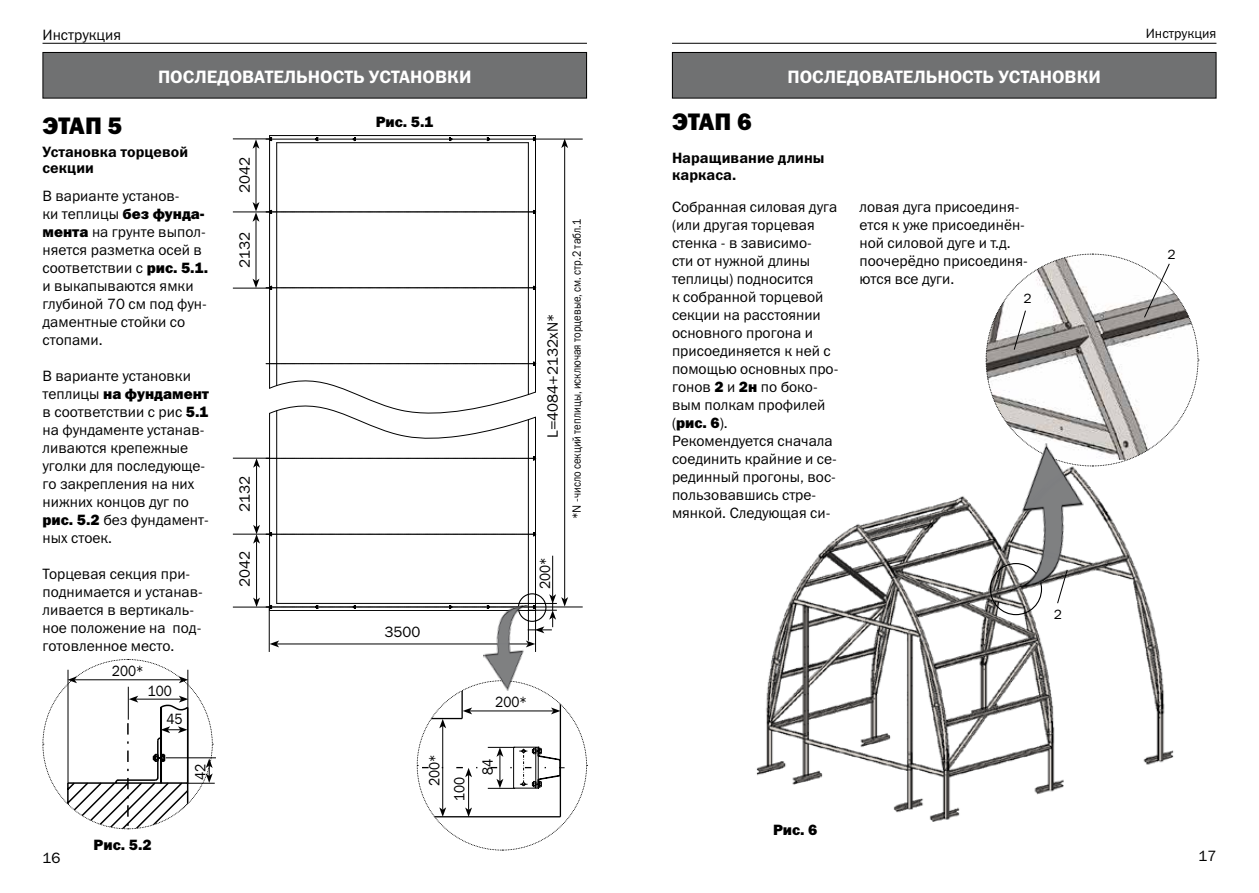
<style>
.page{position:relative;width:1259px;height:893px;background:#fff}
.page>*{position:absolute;margin:0;border:0;box-sizing:border-box;transform-origin:0 0}
.t1{font:24px "Franklin Gothic Heavy C";color:#000}
.t2{font:18px "Franklin Gothic Demi C";color:#fff}
.t3{font:15px/18px "Franklin Gothic Book C";color:#000}
.t4{font:15px/16.5px "Franklin Gothic Demi C";color:#000}
.t5{font:15px "Franklin Gothic Heavy C";color:#000}
.t6{font:15px "Franklin Gothic Book C";color:#000;scale:.9 1}
.t7{font:13.5px "Franklin Gothic Book C";color:#000}
.t8{font:12px "Franklin Gothic Book C";color:#000}
.s1{font-family:"Franklin Gothic Heavy C"}
.s2{font-family:"Franklin Gothic Book C"}
</style>
<div class="page">
<hr style="left:43px;top:43px;width:544px;height:1px;background:#000">
<hr style="left:672px;top:43px;width:544px;height:1px;background:#000">
<div style="left:43px;top:52px;width:543px;height:46px;background:#707172"></div>
<div style="left:43px;top:52px;width:544px;height:46px;border:1px solid #000"></div>
<div style="left:672px;top:52px;width:544px;height:46px;background:#707172"></div>
<div style="left:672px;top:52px;width:544px;height:46px;border:1px solid #000"></div>
<hr style="left:535px;top:136px;width:1px;height:256px;background:#000">
<hr style="left:528px;top:143px;width:1px;height:251px;background:#000">
<hr style="left:276px;top:143px;width:1px;height:243px;background:#000">
<hr style="left:266px;top:139px;width:269px;height:1px;background:#000">
<hr style="left:269px;top:135px;width:266px;height:1px;background:#000">
<hr style="left:277px;top:142px;width:251px;height:1px;background:#000">
<svg style="left:266px;top:533px;width:269px;height:3px"></svg>
<svg style="left:266px;top:362px;width:270px;height:78px"></svg>
<svg style="left:266px;top:286px;width:269px;height:4px"></svg>
<svg style="left:266px;top:210px;width:269px;height:4px"></svg>
<hr style="left:276px;top:411px;width:1px;height:192px;background:#000">
<hr style="left:269px;top:413px;width:1px;height:197px;background:#000">
<hr style="left:535px;top:417px;width:1px;height:193px;background:#000">
<hr style="left:528px;top:420px;width:1px;height:183px;background:#000">
<hr style="left:269px;top:136px;width:1px;height:252px;background:#000">
<svg style="left:266px;top:457px;width:269px;height:4px"></svg>
<svg style="left:315px;top:137px;width:4px;height:4px"></svg>
<hr style="left:269px;top:606px;width:1px;height:46px;background:#000">
<hr style="left:277px;top:644px;width:251px;height:1px;background:#000">
<svg style="left:270px;top:640px;width:9px;height:7px"></svg>
<hr style="left:552px;top:556px;width:1px;height:41px;background:#000">
<hr style="left:233px;top:139px;width:36px;height:1px;background:#000">
<hr style="left:233px;top:458px;width:36px;height:1px;background:#000">
<hr style="left:233px;top:212px;width:36px;height:1px;background:#000">
<hr style="left:233px;top:534px;width:36px;height:1px;background:#000">
<hr style="left:233px;top:288px;width:36px;height:1px;background:#000">
<hr style="left:233px;top:607px;width:36px;height:1px;background:#000">
<hr style="left:256px;top:146px;width:1px;height:58px;background:#000">
<svg style="left:252px;top:139px;width:7px;height:10px"></svg>
<hr style="left:256px;top:465px;width:1px;height:62px;background:#000">
<svg style="left:253px;top:458px;width:7px;height:10px"></svg>
<hr style="left:256px;top:219px;width:1px;height:62px;background:#000">
<svg style="left:252px;top:279px;width:7px;height:9px"></svg>
<svg style="left:252px;top:202px;width:7px;height:20px"></svg>
<hr style="left:256px;top:541px;width:1px;height:59px;background:#000">
<svg style="left:253px;top:598px;width:7px;height:9px"></svg>
<svg style="left:253px;top:525px;width:7px;height:19px"></svg>
<hr style="left:533px;top:139px;width:50px;height:1px;background:#000">
<hr style="left:533px;top:607px;width:50px;height:1px;background:#000">
<hr style="left:564px;top:146px;width:1px;height:453px;background:#000">
<svg style="left:266px;top:594px;width:302px;height:39px"></svg>
<svg style="left:561px;top:139px;width:7px;height:9px"></svg>
<div style="left:518px;top:593px;width:28px;height:29px;border:1px solid #000;border-radius:50%"></div>
<img style="left:478px;top:605px;width:59px;height:75px">
<svg style="left:416px;top:680px;width:171px;height:171px"></svg>
<hr style="left:166px;top:757px;width:50px;height:1px;background:#000">
<svg style="left:42px;top:659px;width:173px;height:171px"></svg>
<img style="left:756px;top:489px;width:418px;height:332px">
<div style="left:990px;top:563px;width:52px;height:52px;border:1px solid #000;border-radius:50%"></div>
<svg style="left:1056px;top:588px;width:12px;height:16px"></svg>
<svg style="left:985px;top:253px;width:214px;height:214px"></svg>
<img style="left:999px;top:440px;width:92px;height:148px">
<p class="t3" style="left:43px;top:25px;width:80px">Инструкция</p>
<p class="t7" style="left:1145px;top:26px;width:72px">Инструкция</p>
<h1 class="t1" style="left:43px;top:113px;width:81px">ЭТАП 5</h1>
<p class="t2" style="left:158px;top:66px;width:315px">ПОСЛЕДОВАТЕЛЬНОСТЬ УСТАНОВКИ</p>
<p class="t5" style="left:376px;top:113px;width:60px">Рис. 5.1</p>
<p class="t4" style="left:43px;top:143px;width:147px">Установка торцевой секции</p>
<p class="t3" style="left:43px;top:187px;width:167px">В варианте установ-<br>ки теплицы <span class="s1">без фунда&shy;мента</span> на грунте выпол&shy;няется разметка осей в соответствии с <span class="s1">рис. 5.1. </span>и выкапываются ямки глубиной 70 см под фун&shy;даментные стойки со стопами.</p>
<p class="t3" style="left:43px;top:367px;width:150px">В варианте установки</p>
<p class="t5" style="left:43px;top:386px;width:168px"><span class="s2">теплицы</span> на фундамент</p>
<p class="t3" style="left:43px;top:403px;width:168px">в соответствии с рис <span class="s1">5.1 </span>на фундаменте устанав&shy;ливаются крепежные уголки для последующе&shy;го закрепления на них нижних концов дуг по <span class="s1">рис. 5.2</span> без фундамент&shy;ных стоек.</p>
<p class="t3" style="left:43px;top:565px;width:162px">Торцевая секция при&shy;поднимается и устанав&shy;ливается в вертикаль&shy;ное положение на под&shy;готовленное место.</p>
<p class="t6" style="left:112px;top:663px;width:37px">200*</p>
<p class="t6" style="left:148px;top:682px;width:28px">100</p>
<p class="t6" style="left:166px;top:710px;width:20px">45</p>
<p class="t6" style="left:192px;top:780px;width:20px;rotate:-90deg">42</p>
<p class="t3" style="left:236px;top:193px;width:37px;rotate:-90deg">2042</p>
<p class="t3" style="left:236px;top:268px;width:37px;rotate:-90deg">2132</p>
<p class="t3" style="left:236px;top:512px;width:37px;rotate:-90deg">2132</p>
<p class="t3" style="left:236px;top:587px;width:37px;rotate:-90deg">2042</p>
<p class="t3" style="left:384px;top:622px;width:37px">3500</p>
<p class="t6" style="left:495px;top:693px;width:37px">200*</p>
<p class="t6" style="left:426px;top:786px;width:37px;rotate:-90deg">200*</p>
<p class="t6" style="left:479px;top:775px;width:20px;rotate:-90deg">84</p>
<p class="t6" style="left:451px;top:801px;width:28px;rotate:-90deg">100</p>
<p class="t3" style="left:543px;top:438px;width:125px;rotate:-90deg">L=4084+2132хN*</p>
<p class="t6" style="left:536px;top:589px;width:37px;rotate:-90deg">200*</p>
<p class="t8" style="left:570px;top:519px;width:302px;rotate:-90deg">*N -число секций теплицы, исключая торцевые, см. стр.2 табл.1</p>
<p class="t2" style="left:787px;top:66px;width:315px">ПОСЛЕДОВАТЕЛЬНОСТЬ УСТАНОВКИ</p>
<h1 class="t1" style="left:672px;top:108px;width:81px">ЭТАП 6</h1>
<p class="t4" style="left:672px;top:150px;width:154px">Наращивание длины каркаса.</p>
<p class="t3" style="left:672px;top:198px;width:168px">Собранная силовая дуга (или другая торцевая стенка - в зависимо-<br>сти от нужной длины теплицы) подносится<br>к собранной торцевой секции на расстоянии основного прогона и присоединяется к ней с помощью основных про&shy;гонов <span class="s1">2</span> и <span class="s1">2н</span> по боко&shy;вым полкам профилей</p>
<p class="t5" style="left:672px;top:414px;width:57px"><span class="s2">(</span>рис. 6<span class="s2">).</span></p>
<p class="t3" style="left:672px;top:432px;width:166px">Рекомендуется сначала соединить крайние и се&shy;рединный прогоны, вос&shy;пользовавшись стре&shy;мянкой. Следующая си-</p>
<p class="t3" style="left:859px;top:198px;width:170px">ловая дуга присоединя&shy;ется к уже присоединён&shy;ной силовой дуге и т.д. поочерёдно присоединя&shy;ются все дуги.</p>
<p class="t7" style="left:1023px;top:291px;width:10px">2</p>
<p class="t7" style="left:1053px;top:607px;width:10px">2</p>
<p class="t7" style="left:1167px;top:247px;width:10px">2</p>
<p class="t5" style="left:773px;top:821px;width:46px">Рис. 6</p>
<p class="t5" style="left:94px;top:837px;width:60px">Рис. 5.2</p>
<p class="t3" style="left:43px;top:848px;width:19px">16</p>
<p class="t3" style="left:1198px;top:847px;width:19px">17</p>
</div>
